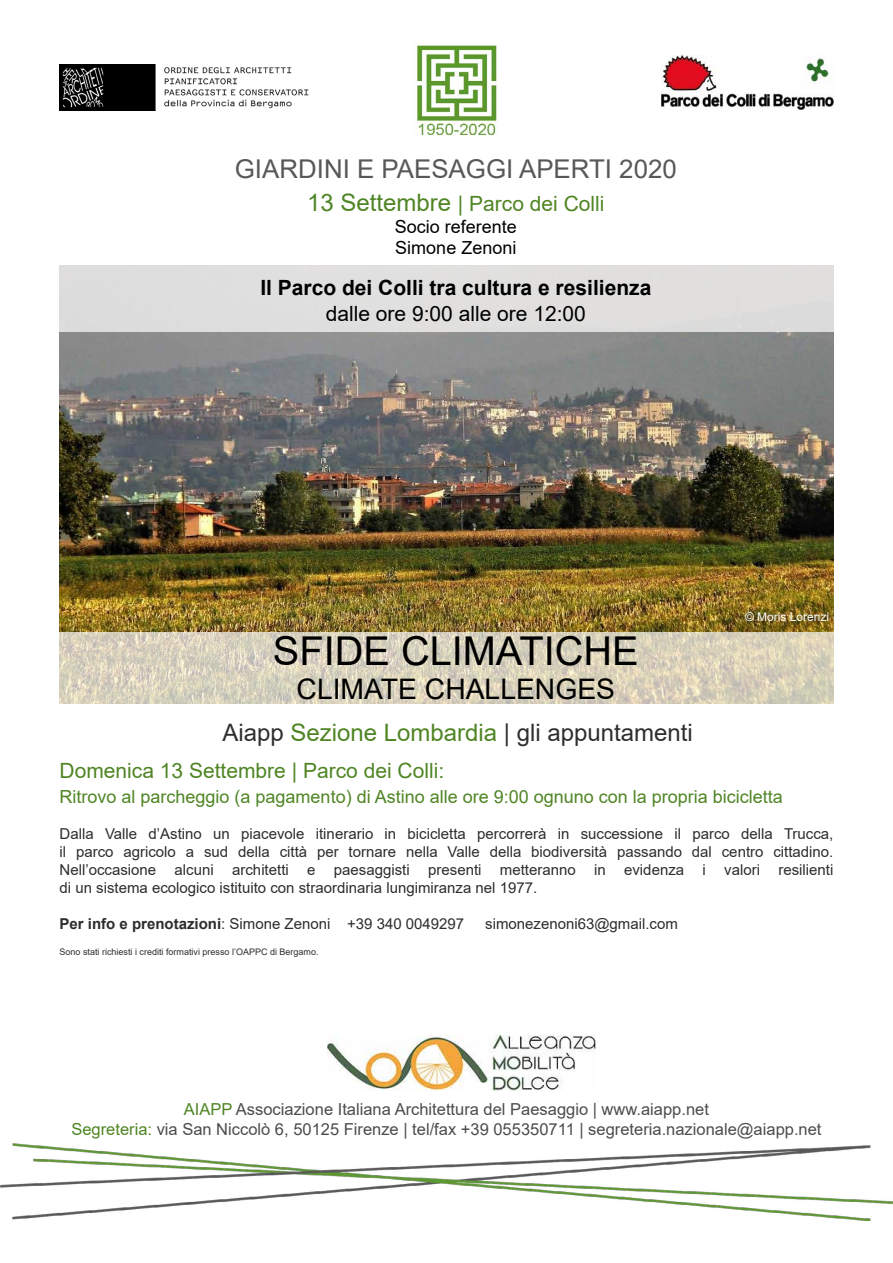
<style>
.page{position:relative;width:893px;height:1263px;background:#fff}
.page>*{position:absolute;margin:0;border:0;box-sizing:border-box;transform-origin:0 0}
.t1{font:39.75px "Arial";color:#000}
.t2{font:28.35px "Arial";color:#000}
.t3{font:25.8px "Arial";color:#58585a}
.t4{font:24px "Arial";color:#2d2e2d}
.t5{font:21px "Arial";color:#4f8524}
.t6{font:700 21px "Arial";color:#000}
.t7{font:21px "Arial";color:#000}
.t8{font:18px "Arial";color:#4f8524}
.t9{font:18px/21.6px "Arial";color:#000}
.t10{font:16.5px/19.8px "Arial";color:#4c4c4c;text-align:center}
.t11{font:15px/18px "Arial";color:#2e2d2e;text-align:justify}
.t12{font:12px "Arial";color:#fff}
.t13{font:9px "Arial";color:#2e2d2e}
.s1{font-size:24px}
.s2{color:#4f8524}
.s3{font-weight:700}
</style>
<div class="page">
<img style="left:60px;top:332px;width:773px;height:300px">
<img style="left:416px;top:43px;width:81px;height:93px">
<div style="left:44px;top:264px;width:812px;height:68px;background:#e0dfde"></div>
<svg style="left:59px;top:632px;width:775px;height:72px;background:#d8d1bd"></svg>
<img style="left:0;top:1144px;width:893px;height:76px">
<img style="left:328px;top:1035px;width:267px;height:55px">
<img style="left:662px;top:55px;width:171px;height:55px">
<img style="left:60px;top:65px;width:249px;height:45px">
<h3 class="t3" style="left:235px;top:151px;width:443px">GIARDINI E PAESAGGI APERTI 2020</h3>
<h3 class="t5" style="left:307px;top:189px;width:299px"><span class="s1">13 Settembre</span> | Parco dei Colli</h3>
<p class="t9" style="left:395px;top:215px;width:124px">Socio referente<br>Simone Zenoni</p>
<h3 class="t6" style="left:260px;top:273px;width:392px">Il Parco dei Colli tra cultura e resilienza</h3>
<h3 class="t7" style="left:326px;top:299px;width:262px">dalle ore 9:00 alle ore 12:00</h3>
<h1 class="t1" style="left:273px;top:624px;width:367px">SFIDE CLIMATICHE</h1>
<h2 class="t2" style="left:297px;top:669px;width:320px">CLIMATE CHALLENGES</h2>
<h3 class="t4" style="left:222px;top:716px;width:472px">Aiapp <span class="s2">Sezione Lombardia</span> | gli appuntamenti</h3>
<p class="t12" style="left:745px;top:608px;width:86px">© Moris Lorenzi</p>
<h3 class="t5" style="left:60px;top:756px;width:386px">Domenica 13 Settembre | Parco dei Colli:</h3>
<p class="t8" style="left:60px;top:785px;width:725px">Ritrovo al parcheggio (a pagamento) di Astino alle ore 9:00 ognuno con la propria bicicletta</p>
<p class="t11" style="left:60px;top:825px;width:775px">Dalla Valle d’Astino un piacevole itinerario in bicicletta percorrerà in successione il parco della Trucca, il parco agricolo a sud della città per tornare nella Valle della biodiversità passando dal centro cittadino.<br>Nell’occasione alcuni architetti e paesaggisti presenti metteranno in evidenza i valori resilienti di un sistema ecologico istituito con straordinaria lungimiranza nel 1977.</p>
<p class="t11" style="left:60px;top:915px;width:406px"><span class="s3">Per info e prenotazioni</span>: Simone Zenoni +39 340 0049297</p>
<p class="t11" style="left:485px;top:915px;width:194px">simonezenoni63@gmail.com</p>
<p class="t13" style="left:60px;top:945px;width:261px">Sono stati richiesti i crediti formativi presso l’OAPPC di Bergamo.</p>
<p class="t10" style="left:71px;top:1099px;width:752px"><span class="s2">AIAPP</span> Associazione Italiana Architettura del Paesaggio | www.aiapp.net<br><span class="s2">Segreteria:</span> via San Niccolò 6, 50125 Firenze | tel/fax +39 055350711 | segreteria.nazionale@aiapp.net</p>
</div>
